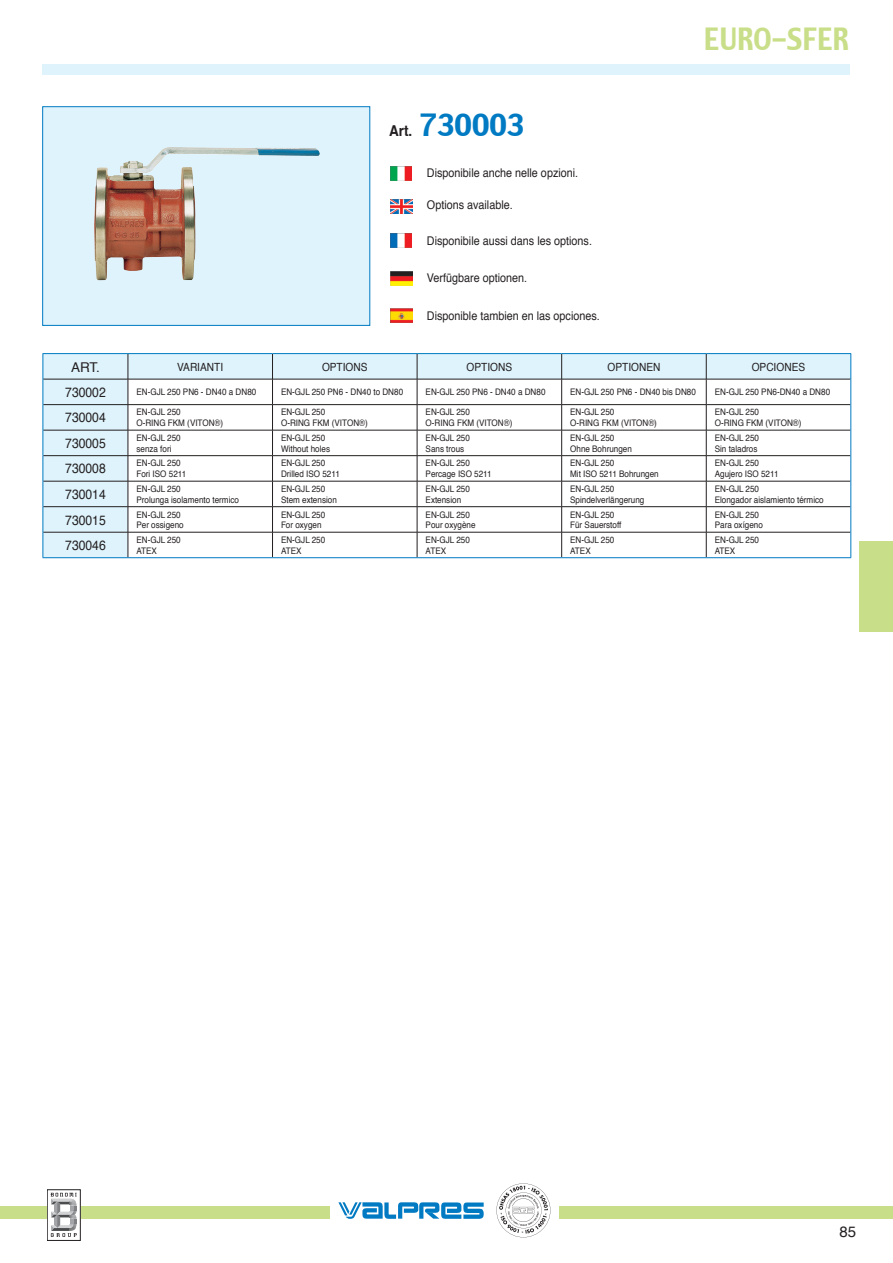
<style>
.page{position:relative;width:893px;height:1263px;background:#fff}
.page>*{position:absolute;margin:0;border:0;box-sizing:border-box;transform-origin:0 0}
.t1{font:30px "Charcoal";color:#007ac2}
.t2{font:30px "Charcoal";color:#c9de88;scale:.9 1}
.t3{font:15px "Helvetica";color:#231f20}
.t4{font:13.5px "Helvetica";color:#231f20;scale:.9 1}
.t5{font:13.5px "Helvetica";color:#231f20}
.t6{font:12px "Helvetica";color:#231f20;scale:.9 1}
.t7{font:11.25px "Helvetica";color:#231f20;scale:.9 1}
.t8{font:9px/10.8px "Helvetica";color:#231f20;scale:.9 1}
.s1{font-family:"Helvetica";font-weight:700;font-size:15px;color:#231f20}
</style>
<div class="page">
<div style="left:859px;top:542px;width:34px;height:90px;background:#c9de88"></div>
<svg style="left:338px;top:1202px;width:146px;height:17px"></svg>
<div style="left:0;top:1206px;width:330px;height:13px;background:#c9de88"></div>
<div style="left:559px;top:1206px;width:334px;height:13px;background:#c9de88"></div>
<div style="left:47px;top:1189px;width:33px;height:51px;background:#fff"></div>
<div style="left:47px;top:1189px;width:33px;height:51px;border:1px solid #231f20"></div>
<svg style="left:51px;top:1193px;width:26px;height:44px"></svg>
<svg style="left:496px;top:1183px;width:54px;height:54px"></svg>
<div style="left:43px;top:107px;width:327px;height:218px;background:#def3fc"></div>
<img style="left:94px;top:147px;width:226px;height:134px">
<div style="left:42px;top:106px;width:328px;height:220px;border:1px solid #007ac2"></div>
<svg style="left:44px;top:354px;width:806px;height:203px"></svg>
<hr style="left:43px;top:353px;width:85px;height:1px;background:#007ac2">
<hr style="left:128px;top:353px;width:145px;height:1px;background:#007ac2">
<hr style="left:273px;top:353px;width:144px;height:1px;background:#007ac2">
<hr style="left:417px;top:353px;width:145px;height:1px;background:#007ac2">
<hr style="left:562px;top:353px;width:144px;height:1px;background:#007ac2">
<hr style="left:706px;top:353px;width:145px;height:1px;background:#007ac2">
<hr style="left:43px;top:379px;width:85px;height:1px;background:#231f20">
<hr style="left:128px;top:379px;width:145px;height:1px;background:#231f20">
<hr style="left:273px;top:379px;width:144px;height:1px;background:#231f20">
<hr style="left:417px;top:379px;width:145px;height:1px;background:#231f20">
<hr style="left:562px;top:379px;width:144px;height:1px;background:#231f20">
<hr style="left:706px;top:379px;width:144px;height:1px;background:#231f20">
<hr style="left:43px;top:404px;width:85px;height:1px;background:#231f20">
<hr style="left:128px;top:404px;width:145px;height:1px;background:#231f20">
<hr style="left:273px;top:404px;width:144px;height:1px;background:#231f20">
<hr style="left:417px;top:404px;width:145px;height:1px;background:#231f20">
<hr style="left:562px;top:404px;width:144px;height:1px;background:#231f20">
<hr style="left:706px;top:404px;width:144px;height:1px;background:#231f20">
<hr style="left:43px;top:430px;width:85px;height:1px;background:#231f20">
<hr style="left:128px;top:430px;width:145px;height:1px;background:#231f20">
<hr style="left:273px;top:430px;width:144px;height:1px;background:#231f20">
<hr style="left:417px;top:430px;width:145px;height:1px;background:#231f20">
<hr style="left:562px;top:430px;width:144px;height:1px;background:#231f20">
<hr style="left:706px;top:430px;width:144px;height:1px;background:#231f20">
<hr style="left:43px;top:455px;width:85px;height:1px;background:#231f20">
<hr style="left:128px;top:455px;width:145px;height:1px;background:#231f20">
<hr style="left:273px;top:455px;width:144px;height:1px;background:#231f20">
<hr style="left:417px;top:455px;width:145px;height:1px;background:#231f20">
<hr style="left:562px;top:455px;width:144px;height:1px;background:#231f20">
<hr style="left:706px;top:455px;width:144px;height:1px;background:#231f20">
<hr style="left:43px;top:481px;width:85px;height:1px;background:#231f20">
<hr style="left:128px;top:481px;width:145px;height:1px;background:#231f20">
<hr style="left:273px;top:481px;width:144px;height:1px;background:#231f20">
<hr style="left:417px;top:481px;width:145px;height:1px;background:#231f20">
<hr style="left:562px;top:481px;width:144px;height:1px;background:#231f20">
<hr style="left:706px;top:481px;width:144px;height:1px;background:#231f20">
<hr style="left:43px;top:506px;width:85px;height:1px;background:#231f20">
<hr style="left:128px;top:506px;width:145px;height:1px;background:#231f20">
<hr style="left:273px;top:506px;width:144px;height:1px;background:#231f20">
<hr style="left:417px;top:506px;width:145px;height:1px;background:#231f20">
<hr style="left:562px;top:506px;width:144px;height:1px;background:#231f20">
<hr style="left:706px;top:506px;width:144px;height:1px;background:#231f20">
<hr style="left:43px;top:532px;width:85px;height:1px;background:#231f20">
<hr style="left:128px;top:532px;width:145px;height:1px;background:#231f20">
<svg style="left:128px;top:354px;width:1px;height:203px"></svg>
<hr style="left:273px;top:532px;width:144px;height:1px;background:#231f20">
<svg style="left:272px;top:354px;width:1px;height:203px"></svg>
<hr style="left:417px;top:532px;width:145px;height:1px;background:#231f20">
<svg style="left:417px;top:354px;width:1px;height:203px"></svg>
<hr style="left:562px;top:532px;width:144px;height:1px;background:#231f20">
<svg style="left:561px;top:354px;width:1px;height:203px"></svg>
<hr style="left:706px;top:532px;width:144px;height:1px;background:#231f20">
<svg style="left:706px;top:354px;width:1px;height:203px"></svg>
<svg style="left:43px;top:354px;width:1px;height:203px"></svg>
<svg style="left:850px;top:354px;width:1px;height:203px"></svg>
<hr style="left:43px;top:557px;width:85px;height:1px;background:#007ac2">
<hr style="left:128px;top:557px;width:145px;height:1px;background:#007ac2">
<hr style="left:273px;top:557px;width:144px;height:1px;background:#007ac2">
<hr style="left:417px;top:557px;width:145px;height:1px;background:#007ac2">
<hr style="left:562px;top:557px;width:144px;height:1px;background:#007ac2">
<hr style="left:706px;top:557px;width:145px;height:1px;background:#007ac2">
<img style="left:391px;top:166px;width:21px;height:15px">
<img style="left:391px;top:200px;width:21px;height:13px">
<img style="left:391px;top:233px;width:21px;height:14px">
<img style="left:391px;top:272px;width:21px;height:14px">
<img style="left:391px;top:309px;width:21px;height:14px">
<div style="left:43px;top:64px;width:807px;height:10px;background:#def3fc"></div>
<h1 class="t1" style="left:389px;top:106px;width:137px"><span class="s1">Art.</span> 730003</h1>
<h3 class="t6" style="left:427px;top:164px;width:170px">Disponibile anche nelle opzioni.</h3>
<h3 class="t6" style="left:427px;top:195px;width:97px">Options available.</h3>
<h3 class="t6" style="left:427px;top:231px;width:185px">Disponibile aussi dans les options.</h3>
<h3 class="t6" style="left:427px;top:269px;width:113px">Verfügbare optionen.</h3>
<h3 class="t6" style="left:427px;top:306px;width:194px">Disponible tambien en las opciones.</h3>
<h1 class="t2" style="left:704px;top:19px;width:163px">EURO-SFER</h1>
<h3 class="t5" style="left:71px;top:356px;width:31px">ART.</h3>
<p class="t7" style="left:177px;top:358px;width:53px">VARIANTI</p>
<p class="t7" style="left:322px;top:358px;width:52px">OPTIONS</p>
<p class="t7" style="left:467px;top:358px;width:52px">OPTIONS</p>
<p class="t7" style="left:607px;top:358px;width:60px">OPTIONEN</p>
<p class="t7" style="left:752px;top:358px;width:61px">OPCIONES</p>
<h3 class="t4" style="left:65px;top:382px;width:47px">730002</h3>
<p class="t8" style="left:136px;top:387px;width:135px">EN-GJL 250 PN6 - DN40 a DN80</p>
<p class="t8" style="left:281px;top:387px;width:137px">EN-GJL 250 PN6 - DN40 to DN80</p>
<p class="t8" style="left:426px;top:387px;width:135px">EN-GJL 250 PN6 - DN40 a DN80</p>
<p class="t8" style="left:570px;top:387px;width:141px">EN-GJL 250 PN6 - DN40 bis DN80</p>
<p class="t8" style="left:715px;top:387px;width:130px">EN-GJL 250 PN6-DN40 a DN80</p>
<h3 class="t4" style="left:65px;top:407px;width:47px">730004</h3>
<p class="t8" style="left:136px;top:407px;width:98px">EN-GJL 250<br>O-RING FKM (VITON®)</p>
<p class="t8" style="left:281px;top:407px;width:98px">EN-GJL 250<br>O-RING FKM (VITON®)</p>
<p class="t8" style="left:426px;top:407px;width:98px">EN-GJL 250<br>O-RING FKM (VITON®)</p>
<p class="t8" style="left:570px;top:407px;width:98px">EN-GJL 250<br>O-RING FKM (VITON®)</p>
<p class="t8" style="left:715px;top:407px;width:98px">EN-GJL 250<br>O-RING FKM (VITON®)</p>
<h3 class="t4" style="left:65px;top:433px;width:47px">730005</h3>
<p class="t8" style="left:136px;top:433px;width:51px">EN-GJL 250 senza fori</p>
<p class="t8" style="left:281px;top:433px;width:56px">EN-GJL 250<br>Without holes</p>
<p class="t8" style="left:426px;top:433px;width:51px">EN-GJL 250<br>Sans trous</p>
<p class="t8" style="left:570px;top:433px;width:70px">EN-GJL 250<br>Ohne Bohrungen</p>
<p class="t8" style="left:715px;top:433px;width:51px">EN-GJL 250<br>Sin taladros</p>
<h3 class="t4" style="left:65px;top:458px;width:47px">730008</h3>
<p class="t8" style="left:136px;top:458px;width:57px">EN-GJL 250<br>Fori ISO 5211</p>
<p class="t8" style="left:281px;top:458px;width:67px">EN-GJL 250<br>Drilled ISO 5211</p>
<p class="t8" style="left:426px;top:458px;width:75px">EN-GJL 250<br>Percage ISO 5211</p>
<p class="t8" style="left:570px;top:458px;width:100px">EN-GJL 250<br>Mit ISO 5211 Bohrungen</p>
<p class="t8" style="left:715px;top:458px;width:72px">EN-GJL 250<br>Agujero ISO 5211</p>
<h3 class="t4" style="left:65px;top:484px;width:47px">730014</h3>
<p class="t8" style="left:136px;top:484px;width:116px">EN-GJL 250<br>Prolunga isolamento termico</p>
<p class="t8" style="left:281px;top:484px;width:64px">EN-GJL 250<br>Stem extension</p>
<p class="t8" style="left:426px;top:484px;width:51px">EN-GJL 250<br>Extension</p>
<p class="t8" style="left:570px;top:484px;width:84px">EN-GJL 250<br>Spindelverlängerung</p>
<p class="t8" style="left:715px;top:484px;width:123px">EN-GJL 250<br>Elongador aislamiento térmico</p>
<h3 class="t4" style="left:65px;top:509px;width:47px">730015</h3>
<p class="t8" style="left:136px;top:509px;width:54px">EN-GJL 250<br>Per ossigeno</p>
<p class="t8" style="left:281px;top:509px;width:51px">EN-GJL 250<br>For oxygen</p>
<p class="t8" style="left:426px;top:509px;width:57px">EN-GJL 250<br>Pour oxygène</p>
<p class="t8" style="left:570px;top:509px;width:58px">EN-GJL 250<br>Für Sauerstoff</p>
<p class="t8" style="left:715px;top:509px;width:55px">EN-GJL 250<br>Para oxígeno</p>
<h3 class="t4" style="left:65px;top:535px;width:47px">730046</h3>
<p class="t8" style="left:136px;top:535px;width:51px">EN-GJL 250<br>ATEX</p>
<p class="t8" style="left:281px;top:534px;width:51px">EN-GJL 250<br>ATEX</p>
<p class="t8" style="left:426px;top:534px;width:51px">EN-GJL 250<br>ATEX</p>
<p class="t8" style="left:570px;top:534px;width:51px">EN-GJL 250<br>ATEX</p>
<p class="t8" style="left:715px;top:534px;width:51px">EN-GJL 250<br>ATEX</p>
<h2 class="t3" style="left:839px;top:1220px;width:18px">85</h2>
</div>
